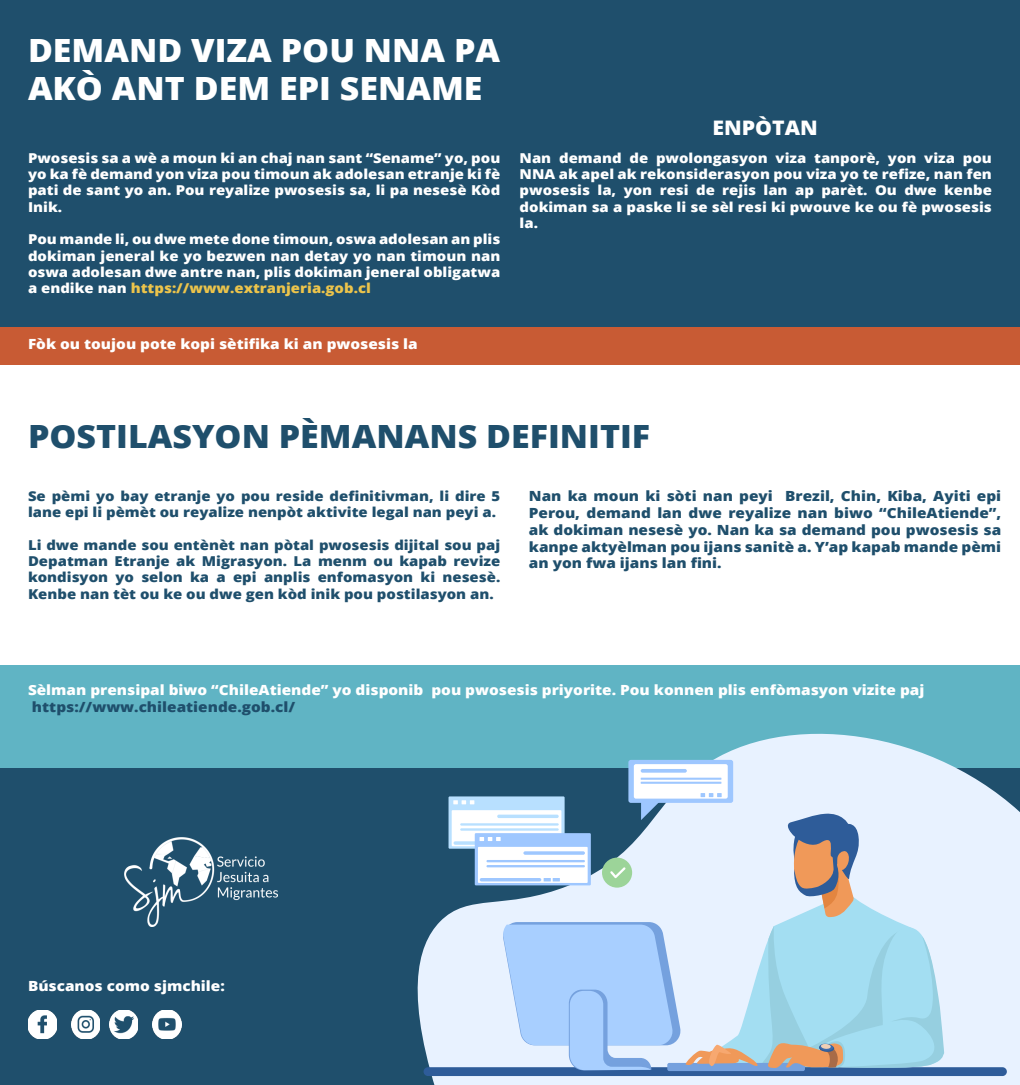
<style>
.page{position:relative;width:1020px;height:1085px;background:#fff}
.page>*{position:absolute;margin:0;border:0;box-sizing:border-box;transform-origin:0 0}
.t1{font:800 32px/38.4px "Open Sans";color:#fff;scale:1.06 1}
.t2{font:800 32px "Open Sans";color:#1f4f6c;scale:1.06 1}
.t3{font:800 20px "Open Sans";color:#fff;scale:1.06 1}
.t4{font:800 14px/16.8px "Open Sans";color:#1f4f6c;text-align:justify;scale:1.1 1}
.t5{font:800 14px "Open Sans";color:#fff;scale:1.1 1}
.t6{font:800 13.6px/16.3px "Open Sans";color:#fff;text-align:justify;scale:1.1 1}
.t7{font:800 13.6px/16.3px "Open Sans";color:#1f4f6c;scale:1.1 1}
.s1{color:#ecc44b}
</style>
<div class="page">
<div style="left:0;top:0;width:1020px;height:328px;background:#1f4f6c"></div>
<div style="left:0;top:767px;width:1020px;height:318px;background:#1f4f6c"></div>
<div style="left:0;top:328px;width:1020px;height:37px;background:#c85b34"></div>
<div style="left:0;top:665px;width:1020px;height:102px;background:#60b4c4"></div>
<svg style="left:403px;top:733px;width:617px;height:352px;fill:#e8f2ff"></svg>
<div style="left:424px;top:1067px;width:583px;height:9px;background:#2e5c99;border-radius:4px"></div>
<svg style="left:449px;top:796px;width:116px;height:53px"></svg>
<div style="left:452px;top:810px;width:109px;height:36px;background:#fff"></div>
<svg style="left:453px;top:800px;width:21px;height:4px"></svg>
<svg style="left:454px;top:841px;width:61px;height:4px"></svg>
<hr style="left:460px;top:823px;width:99px;height:2px;background:#b8e0ff">
<hr style="left:460px;top:828px;width:99px;height:3px;background:#b8e0ff">
<svg style="left:475px;top:833px;width:116px;height:52px"></svg>
<div style="left:628px;top:760px;width:105px;height:43px;background:#9ec7ff;border-radius:2px"></div>
<div style="left:634px;top:764px;width:94px;height:34px;background:#fff;border-radius:2px"></div>
<svg style="left:641px;top:769px;width:46px;height:4px"></svg>
<hr style="left:641px;top:778px;width:80px;height:2px;background:#9ec7ff">
<hr style="left:641px;top:782px;width:80px;height:2px;background:#9ec7ff">
<svg style="left:480px;top:793px;width:468px;height:278px;background:#bdd6ea"></svg>
<img style="left:124px;top:837px;width:154px;height:89px">
<img style="left:28px;top:1010px;width:29px;height:29px">
<img style="left:109px;top:1010px;width:29px;height:29px">
<img style="left:71px;top:1010px;width:29px;height:29px">
<img style="left:152px;top:1010px;width:29px;height:29px">
<h1 class="t1" style="left:28px;top:29px;width:447px">DEMAND VIZA POU NNA PA<br>AKÒ ANT DEM EPI SENAME</h1>
<p class="t6" style="left:28px;top:149px;width:431px">Pwosesis sa a wè a moun ki an chaj nan sant “Sename” yo, pou yo ka fè demand yon viza pou timoun ak adolesan etranje ki fè pati de sant yo an. Pou reyalize pwosesis sa, li pa nesesè Kòd Inik.</p>
<p class="t6" style="left:28px;top:231px;width:431px">Pou mande li, ou dwe mete done timoun, oswa adolesan an plis dokiman jeneral ke yo bezwen nan detay yo nan timoun nan oswa adolesan dwe antre nan, plis dokiman jeneral obligatwa a endike nan <span class="s1">https://www.extranjeria.gob.cl</span></p>
<p class="t5" style="left:28px;top:333px;width:356px">Fòk ou toujou pote kopi sètifika ki an pwosesis la</p>
<h2 class="t3" style="left:712px;top:113px;width:101px">ENPÒTAN</h2>
<p class="t6" style="left:520px;top:149px;width:431px">Nan demand de pwolongasyon viza tanporè, yon viza pou NNA ak apel ak rekonsiderasyon pou viza yo te refize, nan fen pwosesis la, yon resi de rejis lan ap parèt. Ou dwe kenbe dokiman sa a paske li se sèl resi ki pwouve ke ou fè pwosesis la.</p>
<h1 class="t2" style="left:28px;top:412px;width:589px">POSTILASYON PÈMANANS DEFINITIF</h1>
<p class="t7" style="left:28px;top:487px;width:431px">Se pèmi yo bay etranje yo pou reside definitivman, li dire 5 lane epi li pèmèt ou reyalize nenpòt aktivite legal nan peyi a.</p>
<p class="t7" style="left:28px;top:536px;width:431px;text-align:justify">Li dwe mande sou entènèt nan pòtal pwosesis dijital sou paj Depatman Etranje ak Migrasyon. La menm ou kapab revize kondisyon yo selon ka a epi anplis enfomasyon ki nesesè.<br>Kenbe nan tèt ou ke ou dwe gen kòd inik pou postilasyon an.</p>
<p class="t4" style="left:529px;top:487px;width:431px">Nan ka moun ki sòti nan peyi Brezil, Chin, Kiba, Ayiti epi Perou, demand lan dwe reyalize nan biwo “ChileAtiende”, ak dokiman nesesè yo. Nan ka sa demand pou pwosesis sa kanpe aktyèlman pou ijans sanitè a. Y’ap kapab mande pèmi an yon fwa ijans lan fini.</p>
<p class="t5" style="left:28px;top:679px;width:816px">Sèlman prensipal biwo “ChileAtiende” yo disponib pou pwosesis priyorite. Pou konnen plis enfòmasyon vizite paj</p>
<p class="t4" style="left:32px;top:697px;width:241px">https://www.chileatiende.gob.cl/</p>
<p class="t5" style="left:28px;top:975px;width:180px">Búscanos como sjmchile:</p>
</div>
